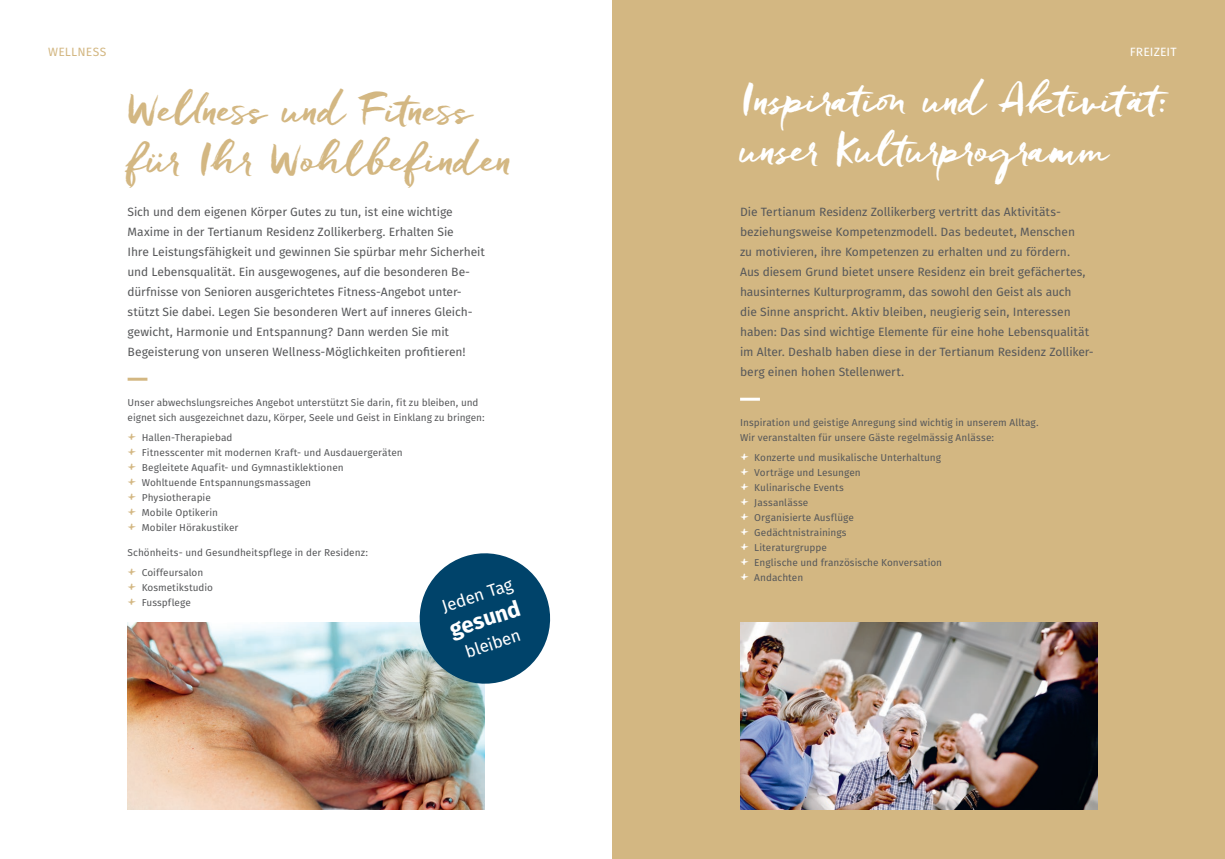
<style>
.page{position:relative;width:1225px;height:859px;background:#fff}
.page>*{position:absolute;margin:0;border:0;box-sizing:border-box;transform-origin:0 0}
.t1{font:42px/50px "Freeland";letter-spacing:.005em;color:#fff}
.t2{font:42px/50px "Freeland";letter-spacing:.01em;color:#d3b782}
.t3{font:700 22px "Fira Sans OT";color:#fff}
.t4{font:17px "Fira Sans OT";color:#fff}
.t5{font:12px/20px "Fira Sans OT";letter-spacing:-.01em;color:#57585a}
.t6{font:12px "Fira Sans OT";letter-spacing:.02em;color:#d3b782}
.t7{font:12px "Fira Sans OT";letter-spacing:.015em;color:#fff}
.t8{font:10px/15px "Fira Sans OT";color:#57585a}
.s1{font-family:"Freeland";font-size:20px;color:#d3b782}
.s2{font-family:"Freeland";font-size:20px;color:#fff}
</style>
<div class="page">
<div style="left:612px;top:0;width:613px;height:859px;background:#d3b782"></div>
<img style="left:740px;top:622px;width:357px;height:187px">
<img style="left:128px;top:622px;width:357px;height:187px">
<hr style="left:128px;top:378px;width:19px;height:3px;background:#d3b782">
<hr style="left:740px;top:398px;width:20px;height:3px;background:#fff">
<svg style="left:412px;top:553px;width:139px;height:139px"></svg>
<p class="t6" style="left:48px;top:44px;width:60px">WELLNESS</p>
<p class="t7" style="left:1129px;top:44px;width:48px">FREIZEIT</p>
<h1 class="t2" style="left:128px;top:81px;width:387px">Wellness und Fitness für Ihr Wohlbefinden</h1>
<p class="t5" style="left:128px;top:202px;width:359px">Sich und dem eigenen Körper Gutes zu tun, ist eine wichtige Maxime in der Tertianum Residenz Zollikerberg. Erhalten Sie<br>Ihre Leistungsfähigkeit und gewinnen Sie spürbar mehr Sicherheit und Lebensqualität. Ein ausgewogenes, auf die besonderen Be&shy;dürfnisse von Senioren ausgerichtetes Fitness-Angebot unter&shy;stützt Sie dabei. Legen Sie besonderen Wert auf inneres Gleich&shy;gewicht, Harmonie und Entspannung? Dann werden Sie mit Begeisterung von unseren Wellness-Möglichkeiten profitieren!</p>
<p class="t8" style="left:128px;top:395px;width:359px">Unser abwechslungsreiches Angebot unterstützt Sie darin, fit zu bleiben, und eignet sich ausgezeichnet dazu, Körper, Seele und Geist in Einklang zu bringen:</p>
<p class="t8" style="left:128px;top:430px;width:277px"><span class="s1">+</span> Hallen-Therapiebad<br><span class="s1">+</span> Fitnesscenter mit modernen Kraft- und Ausdauergeräten <span class="s1">+</span> Begleitete Aquafit- und Gymnastiklektionen<br><span class="s1">+</span> Wohltuende Entspannungsmassagen<br><span class="s1">+</span> Physiotherapie<br><span class="s1">+</span> Mobile Optikerin<br><span class="s1">+</span> Mobiler Hörakustiker</p>
<p class="t8" style="left:128px;top:543px;width:242px;line-height:20px">Schönheits- und Gesundheitspflege in der Residenz: <span class="s1">+</span> Coiffeursalon</p>
<p class="t8" style="left:128px;top:580px;width:87px"><span class="s1">+</span> Kosmetikstudio <span class="s1">+</span> Fusspflege</p>
<h1 class="t1" style="left:740px;top:71px;width:430px">Inspiration und Aktivität: unser Kulturprogramm</h1>
<p class="t5" style="left:740px;top:202px;width:355px">Die Tertianum Residenz Zollikerberg vertritt das Aktivitäts&shy;beziehungsweise Kompetenzmodell. Das bedeutet, Menschen<br>zu motivieren, ihre Kompetenzen zu erhalten und zu fördern.<br>Aus diesem Grund bietet unsere Residenz ein breit gefächertes, hausinternes Kulturprogramm, das sowohl den Geist als auch<br>die Sinne anspricht. Aktiv bleiben, neugierig sein, Interessen haben: Das sind wichtige Elemente für eine hohe Lebensqualität im Alter. Deshalb haben diese in der Tertianum Residenz Zolliker&shy;berg einen hohen Stellenwert.</p>
<p class="t8" style="left:740px;top:415px;width:300px">Inspiration und geistige Anregung sind wichtig in unserem Alltag.<br>Wir veranstalten für unsere Gäste regelmässig Anlässe:</p>
<p class="t8" style="left:740px;top:450px;width:204px"><span class="s2">+</span> Konzerte und musikalische Unterhaltung <span class="s2">+</span> Vorträge und Lesungen<br><span class="s2">+</span> Kulinarische Events<br><span class="s2">+</span> Jassanlässe<br><span class="s2">+</span> Organisierte Ausflüge<br><span class="s2">+</span> Gedächtnistrainings<br><span class="s2">+</span> Literaturgruppe<br><span class="s2">+</span> Englische und französische Konversation <span class="s2">+</span> Andachten</p>
<h3 class="t4" style="left:439px;top:595px;width:75px;rotate:-18deg">Jeden Tag</h3>
<h2 class="t3" style="left:445px;top:615px;width:74px;rotate:-18deg">gesund</h2>
<h3 class="t4" style="left:462px;top:641px;width:59px;rotate:-18deg">bleiben</h3>
</div>
